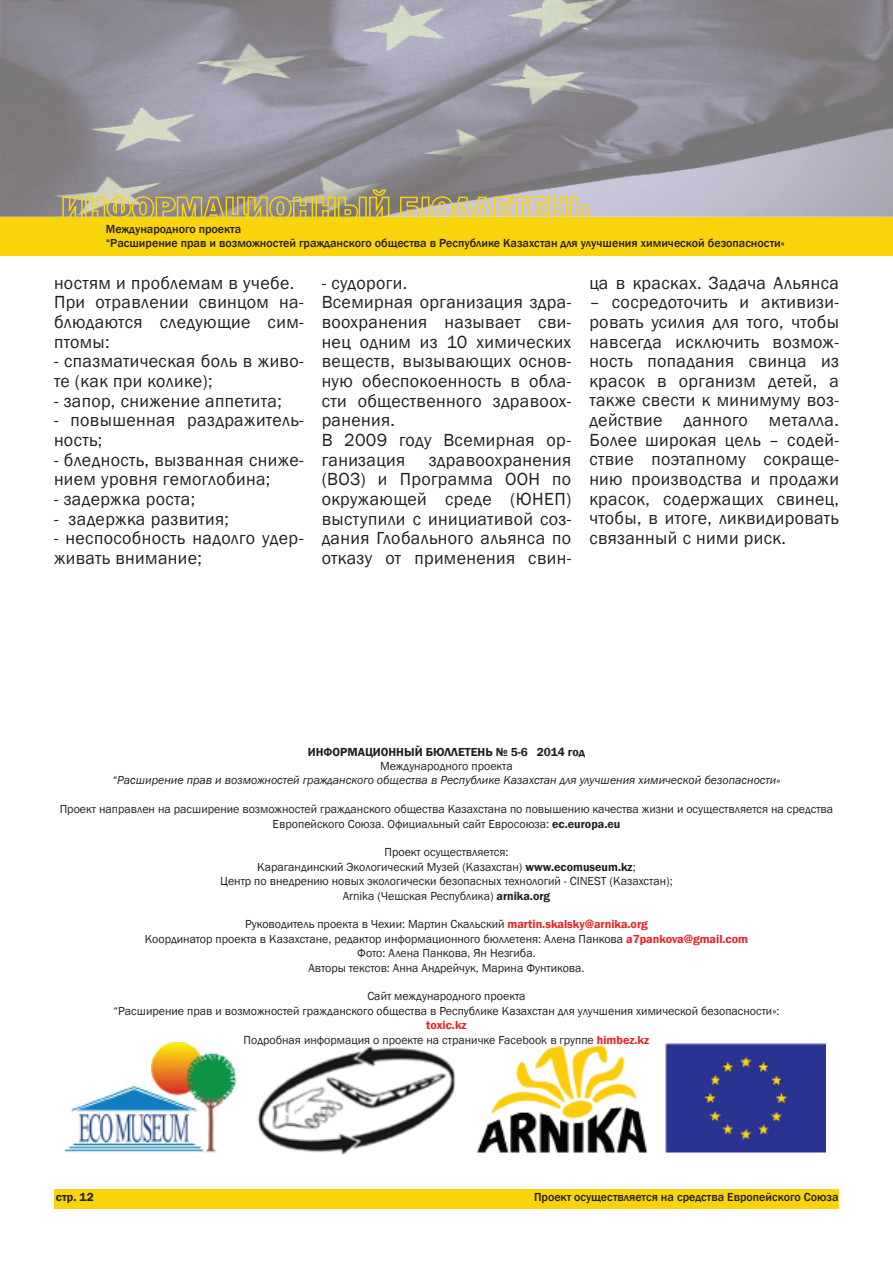
<style>
.page{position:relative;width:893px;height:1263px;background:#fff}
.page>*{position:absolute;margin:0;border:0;box-sizing:border-box;transform-origin:0 0}
.t1{font:18px/19.6px "Franklin Gothic";letter-spacing:.02em;color:#231f20}
.t2{font:12px/14.4px "Franklin Gothic";color:#231f20;text-align:center}
.t3{font:500 12px/14.4px "Franklin Gothic";color:#231f20}
.t4{font:italic 12px "Franklin Gothic";color:#231f20}
.t5{font:600 12px "Franklin Gothic";color:#231f20}
.s1{font-weight:600}
.s2{font-weight:600;color:#ee1f23}
</style>
<div class="page">
<div style="left:54px;top:1189px;width:785px;height:20px;background:#f9d40d"></div>
<img style="left:0;top:0;width:893px;height:217px">
<div style="left:0;top:217px;width:893px;height:38px;background:#f9d40d"></div>
<svg style="left:62px;top:189px;width:328px;height:28px;background:#aba176"></svg>
<svg style="left:399px;top:196px;width:192px;height:21px;background:#ccc091"></svg>
<img style="left:66px;top:1043px;width:759px;height:110px">
<p class="t3" style="left:106px;top:222px;width:680px">Международного проекта<br>“Расширение прав и возможностей гражданского общества в Республике Казахстан для улучшения химической безопасности»</p>
<p class="t1" style="left:54px;top:273px;width:251px">ностям и проблемам в учебе.<br>При отравлении свинцом на&shy;блюдаются следующие сим&shy;птомы:</p>
<p class="t1" style="left:54px;top:352px;width:251px">- спазматическая боль в живо&shy;те (как при колике);</p>
<p class="t1" style="left:54px;top:391px;width:229px">- запор, снижение аппетита;</p>
<p class="t1" style="left:54px;top:411px;width:251px">- повышенная раздражитель&shy;ность;</p>
<p class="t1" style="left:54px;top:450px;width:251px">- бледность, вызванная сниже&shy;нием уровня гемоглобина;</p>
<p class="t1" style="left:54px;top:489px;width:143px">- задержка роста;</p>
<p class="t1" style="left:54px;top:509px;width:177px">- задержка развития;</p>
<p class="t1" style="left:54px;top:529px;width:251px">- неспособность надолго удер&shy;живать внимание;</p>
<p class="t1" style="left:589px;top:273px;width:251px">ца в красках. Задача Альянса</p>
<p class="t1" style="left:589px;top:293px;width:251px;text-align:justify">– сосредоточить и активизи&shy;ровать усилия для того, чтобы навсегда исключить возмож&shy;ность попадания свинца из красок в организм детей, а также свести к минимуму воз&shy;действие данного металла.<br>Более широкая цель – содей&shy;ствие поэтапному сокраще&shy;нию производства и продажи красок, содержащих свинец, чтобы, в итоге, ликвидировать связанный с ними риск.</p>
<p class="t1" style="left:322px;top:273px;width:251px">- судороги.<br>Всемирная организация здра&shy;воохранения называет сви&shy;нец одним из 10 химических веществ, вызывающих основ&shy;ную обеспокоенность в обла&shy;сти общественного здравоох&shy;ранения.<br>В 2009 году Всемирная ор&shy;ганизация</p>
<p class="t1" style="left:322px;top:450px;width:251px;text-align:justify;text-indent:107px">здравоохранения (ВОЗ) и Программа ООН по окружающей среде (ЮНЕП) выступили с инициативой соз&shy;дания Глобального альянса по отказу от применения свин-</p>
<p class="t5" style="left:308px;top:744px;width:279px">ИНФОРМАЦИОННЫЙ БЮЛЛЕТЕНЬ № 5-6 2014 год</p>
<p class="t2" style="left:380px;top:759px;width:134px">Международного проекта</p>
<p class="t4" style="left:113px;top:773px;width:669px">“Расширение прав и возможностей гражданского общества в Республике Казахстан для улучшения химической безопасности»</p>
<p class="t2" style="left:60px;top:802px;width:775px">Проект направлен на расширение возможностей гражданского общества Казахстана по повышению качества жизни и осуществляется на средства<br>Европейского Союза. Официальный сайт Евросоюза: <span class="s1">ec.europa.eu</span></p>
<p class="t2" style="left:220px;top:845px;width:454px">Проект осуществляется:<br>Карагандинский Экологический Музей (Казахстан) <span class="s1">www.ecomuseum.kz</span>;<br>Центр по внедрению новых экологически безопасных технологий - CINEST (Казахстан); Arnika (Чешская Республика) <span class="s1">arnika.org</span></p>
<p class="t2" style="left:145px;top:917px;width:605px">Руководитель проекта в Чехии: Мартин Скальский <span class="s2">martin.skalsky@arnika.org<br></span>Координатор проекта в Казахстане, редактор информационного бюллетеня: Алена Панкова <span class="s2">a7pankova@gmail.com </span>Фото: Алена Панкова, Ян Незгиба.<br>Авторы текстов: Анна Андрейчук, Марина Фунтикова.</p>
<p class="t2" style="left:114px;top:989px;width:667px">Сайт международного проекта<br>“Расширение прав и возможностей гражданского общества в Республике Казахстан для улучшения химической безопасности»:</p>
<p class="t2" style="left:244px;top:1018px;width:407px"><span class="s2">toxic.kz<br></span>Подробная информация о проекте на страничке Facebook в группе <span class="s2">himbez.kz</span></p>
<p class="t5" style="left:56px;top:1190px;width:40px">стр. 12</p>
<p class="t3" style="left:534px;top:1190px;width:306px">Проект осуществляется на средства Европейского Союза</p>
</div>
